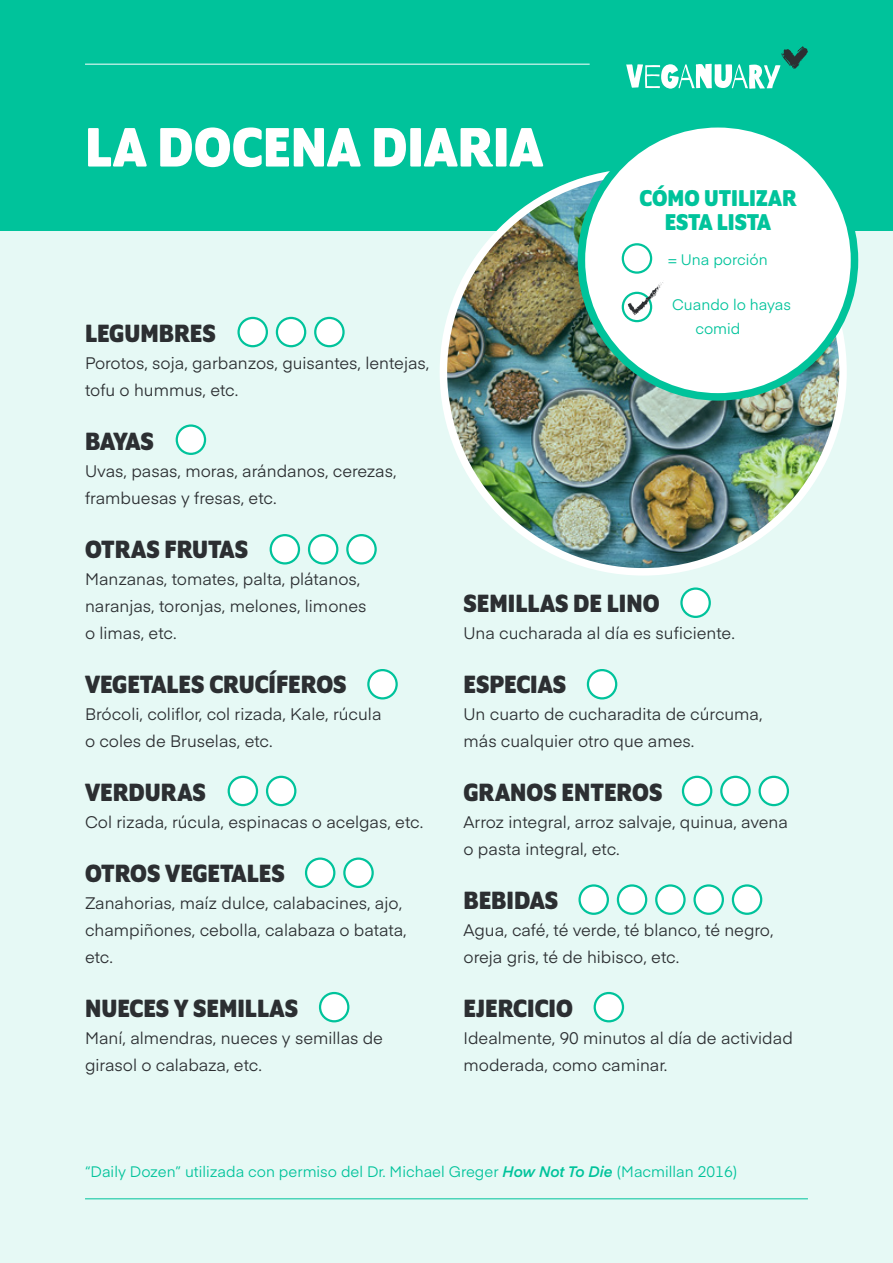
<style>
.page{position:relative;width:893px;height:1263px;background:#e6f9f5}
.page>*{position:absolute;margin:0;border:0;box-sizing:border-box;transform-origin:0 0}
.t1{font:700 60px "Program OT";color:#fff}
.t2{font:700 27px "Program OT";color:#2c2f32}
.t3{font:700 24.75px/24.8px "Program OT";color:#00c39b;text-align:center}
.t4{font:16.5px/27px "Eina 01";color:#2c2f32}
.t5{font:15px/24px "Eina 01";color:#00c39b}
.s1{font-weight:600;font-style:italic}
</style>
<div class="page">
<div style="left:0;top:0;width:893px;height:230px;background:#00c39b"></div>
<hr style="left:85px;top:64px;width:505px;height:1px;background:#fff">
<hr style="left:85px;top:1198px;width:723px;height:1px;background:#00c39b">
<img style="left:443px;top:172px;width:400px;height:400px;border-radius:50%">
<div style="left:581px;top:124px;width:273px;height:273px;background:#fff;border-radius:50%"></div>
<div style="left:578px;top:120px;width:280px;height:281px;border:8px solid #00c39b;border-radius:50%"></div>
<div style="left:320px;top:993px;width:28px;height:28px;background:#fff;border-radius:50%"></div>
<div style="left:319px;top:992px;width:30px;height:30px;border:2px solid #00c39b;border-radius:50%"></div>
<div style="left:595px;top:993px;width:28px;height:28px;background:#fff;border-radius:50%"></div>
<div style="left:594px;top:992px;width:30px;height:30px;border:2px solid #00c39b;border-radius:50%"></div>
<div style="left:683px;top:777px;width:28px;height:28px;background:#fff;border-radius:50%"></div>
<div style="left:682px;top:776px;width:30px;height:30px;border:2px solid #00c39b;border-radius:50%"></div>
<div style="left:760px;top:777px;width:28px;height:28px;background:#fff;border-radius:50%"></div>
<div style="left:758px;top:776px;width:31px;height:30px;border:2px solid #00c39b;border-radius:50%"></div>
<div style="left:721px;top:777px;width:29px;height:28px;background:#fff;border-radius:50%"></div>
<div style="left:720px;top:776px;width:31px;height:30px;border:2px solid #00c39b;border-radius:50%"></div>
<div style="left:229px;top:777px;width:28px;height:28px;background:#fff;border-radius:50%"></div>
<div style="left:228px;top:776px;width:30px;height:30px;border:2px solid #00c39b;border-radius:50%"></div>
<div style="left:267px;top:777px;width:28px;height:28px;background:#fff;border-radius:50%"></div>
<div style="left:266px;top:776px;width:30px;height:30px;border:2px solid #00c39b;border-radius:50%"></div>
<div style="left:306px;top:859px;width:28px;height:28px;background:#fff;border-radius:50%"></div>
<div style="left:305px;top:857px;width:30px;height:31px;border:2px solid #00c39b;border-radius:50%"></div>
<div style="left:344px;top:859px;width:29px;height:28px;background:#fff;border-radius:50%"></div>
<div style="left:343px;top:857px;width:31px;height:31px;border:2px solid #00c39b;border-radius:50%"></div>
<div style="left:239px;top:318px;width:28px;height:28px;background:#fff;border-radius:50%"></div>
<div style="left:237px;top:317px;width:31px;height:30px;border:2px solid #00c39b;border-radius:50%"></div>
<div style="left:277px;top:318px;width:28px;height:28px;background:#fff;border-radius:50%"></div>
<div style="left:276px;top:317px;width:30px;height:30px;border:2px solid #00c39b;border-radius:50%"></div>
<div style="left:315px;top:318px;width:28px;height:28px;background:#fff;border-radius:50%"></div>
<div style="left:314px;top:317px;width:31px;height:30px;border:2px solid #00c39b;border-radius:50%"></div>
<div style="left:271px;top:535px;width:28px;height:28px;background:#fff;border-radius:50%"></div>
<div style="left:270px;top:534px;width:30px;height:30px;border:2px solid #00c39b;border-radius:50%"></div>
<div style="left:309px;top:535px;width:28px;height:28px;background:#fff;border-radius:50%"></div>
<div style="left:308px;top:534px;width:30px;height:30px;border:2px solid #00c39b;border-radius:50%"></div>
<div style="left:347px;top:535px;width:29px;height:28px;background:#fff;border-radius:50%"></div>
<div style="left:346px;top:534px;width:31px;height:30px;border:2px solid #00c39b;border-radius:50%"></div>
<div style="left:580px;top:885px;width:28px;height:29px;background:#fff;border-radius:50%"></div>
<div style="left:578px;top:884px;width:31px;height:31px;border:2px solid #00c39b;border-radius:50%"></div>
<div style="left:656px;top:885px;width:28px;height:29px;background:#fff;border-radius:50%"></div>
<div style="left:655px;top:884px;width:31px;height:31px;border:2px solid #00c39b;border-radius:50%"></div>
<div style="left:618px;top:885px;width:28px;height:29px;background:#fff;border-radius:50%"></div>
<div style="left:617px;top:884px;width:30px;height:31px;border:2px solid #00c39b;border-radius:50%"></div>
<div style="left:695px;top:885px;width:28px;height:29px;background:#fff;border-radius:50%"></div>
<div style="left:693px;top:884px;width:31px;height:31px;border:2px solid #00c39b;border-radius:50%"></div>
<div style="left:733px;top:885px;width:28px;height:29px;background:#fff;border-radius:50%"></div>
<div style="left:732px;top:884px;width:30px;height:31px;border:2px solid #00c39b;border-radius:50%"></div>
<div style="left:177px;top:426px;width:28px;height:28px;background:#fff;border-radius:50%"></div>
<div style="left:176px;top:424px;width:30px;height:31px;border:2px solid #00c39b;border-radius:50%"></div>
<div style="left:368px;top:670px;width:29px;height:28px;background:#fff;border-radius:50%"></div>
<div style="left:367px;top:669px;width:31px;height:30px;border:2px solid #00c39b;border-radius:50%"></div>
<div style="left:588px;top:670px;width:28px;height:28px;background:#fff;border-radius:50%"></div>
<div style="left:587px;top:669px;width:30px;height:30px;border:2px solid #00c39b;border-radius:50%"></div>
<div style="left:681px;top:589px;width:29px;height:28px;background:#fff;border-radius:50%"></div>
<div style="left:680px;top:587px;width:31px;height:31px;border:2px solid #00c39b;border-radius:50%"></div>
<svg style="left:626px;top:46px;width:182px;height:43px"></svg>
<div style="left:622px;top:243px;width:30px;height:31px;border:2px solid #00c39b;border-radius:50%"></div>
<svg style="left:623px;top:293px;width:28px;height:28px"></svg>
<div style="left:622px;top:292px;width:30px;height:30px;border:2px solid #00c39b;border-radius:50%"></div>
<svg style="left:627px;top:282px;width:36px;height:33px"></svg>
<h1 class="t1" style="left:85px;top:113px;width:460px">LA DOCENA DIARIA</h1>
<h2 class="t2" style="left:85px;top:318px;width:132px">LEGUMBRES</h2>
<p class="t4" style="left:85px;top:348px;width:346px">Porotos, soja, garbanzos, guisantes, lentejas, tofu o hummus, etc.</p>
<h2 class="t2" style="left:85px;top:426px;width:70px">BAYAS</h2>
<p class="t4" style="left:85px;top:456px;width:313px">Uvas, pasas, moras, arándanos, cerezas, frambuesas y fresas, etc.</p>
<h2 class="t2" style="left:85px;top:534px;width:164px">OTRAS FRUTAS</h2>
<p class="t4" style="left:85px;top:564px;width:283px">Manzanas, tomates, palta, plátanos, naranjas, toronjas, melones, limones o limas, etc.</p>
<h2 class="t2" style="left:85px;top:669px;width:263px">VEGETALES CRUCÍFEROS</h2>
<p class="t4" style="left:85px;top:699px;width:298px">Brócoli, coliflor, col rizada, Kale, rúcula o coles de Bruselas, etc.</p>
<h2 class="t2" style="left:85px;top:777px;width:122px">VERDURAS</h2>
<p class="t4" style="left:85px;top:807px;width:340px">Col rizada, rúcula, espinacas o acelgas, etc.</p>
<h2 class="t2" style="left:85px;top:858px;width:201px">OTROS VEGETALES</h2>
<p class="t4" style="left:85px;top:888px;width:323px">Zanahorias, maíz dulce, calabacines, ajo, champiñones, cebolla, calabaza o batata, etc.</p>
<h2 class="t2" style="left:85px;top:993px;width:215px">NUECES Y SEMILLAS</h2>
<p class="t4" style="left:85px;top:1023px;width:300px">Maní, almendras, nueces y semillas de girasol o calabaza, etc.</p>
<h3 class="t3" style="left:639px;top:185px;width:159px">CÓMO UTILIZAR<br>ESTA LISTA</h3>
<p class="t5" style="left:668px;top:247px;width:101px">= Una porción</p>
<p class="t5" style="left:695px;top:292px;width:97px;text-indent:-23px">Cuando lo hayas comid</p>
<h2 class="t2" style="left:463px;top:588px;width:198px">SEMILLAS DE LINO</h2>
<p class="t4" style="left:463px;top:618px;width:273px">Una cucharada al día es suficiente.</p>
<h2 class="t2" style="left:463px;top:669px;width:104px">ESPECIAS</h2>
<p class="t4" style="left:463px;top:699px;width:301px">Un cuarto de cucharadita de cúrcuma, más cualquier otro que ames.</p>
<h2 class="t2" style="left:463px;top:777px;width:200px">GRANOS ENTEROS</h2>
<p class="t4" style="left:463px;top:807px;width:326px">Arroz integral, arroz salvaje, quinua, avena o pasta integral, etc.</p>
<h2 class="t2" style="left:463px;top:885px;width:96px">BEBIDAS</h2>
<p class="t4" style="left:463px;top:915px;width:312px">Agua, café, té verde, té blanco, té negro, oreja gris, té de hibisco, etc.</p>
<h2 class="t2" style="left:463px;top:993px;width:111px">EJERCICIO</h2>
<p class="t4" style="left:463px;top:1023px;width:331px">Idealmente, 90 minutos al día de actividad moderada, como caminar.</p>
<p class="t5" style="left:85px;top:1159px;width:654px">“Daily Dozen” utilizada con permiso del Dr. Michael Greger <span class="s1">How Not To Die</span> (Macmillan 2016)</p>
</div>
